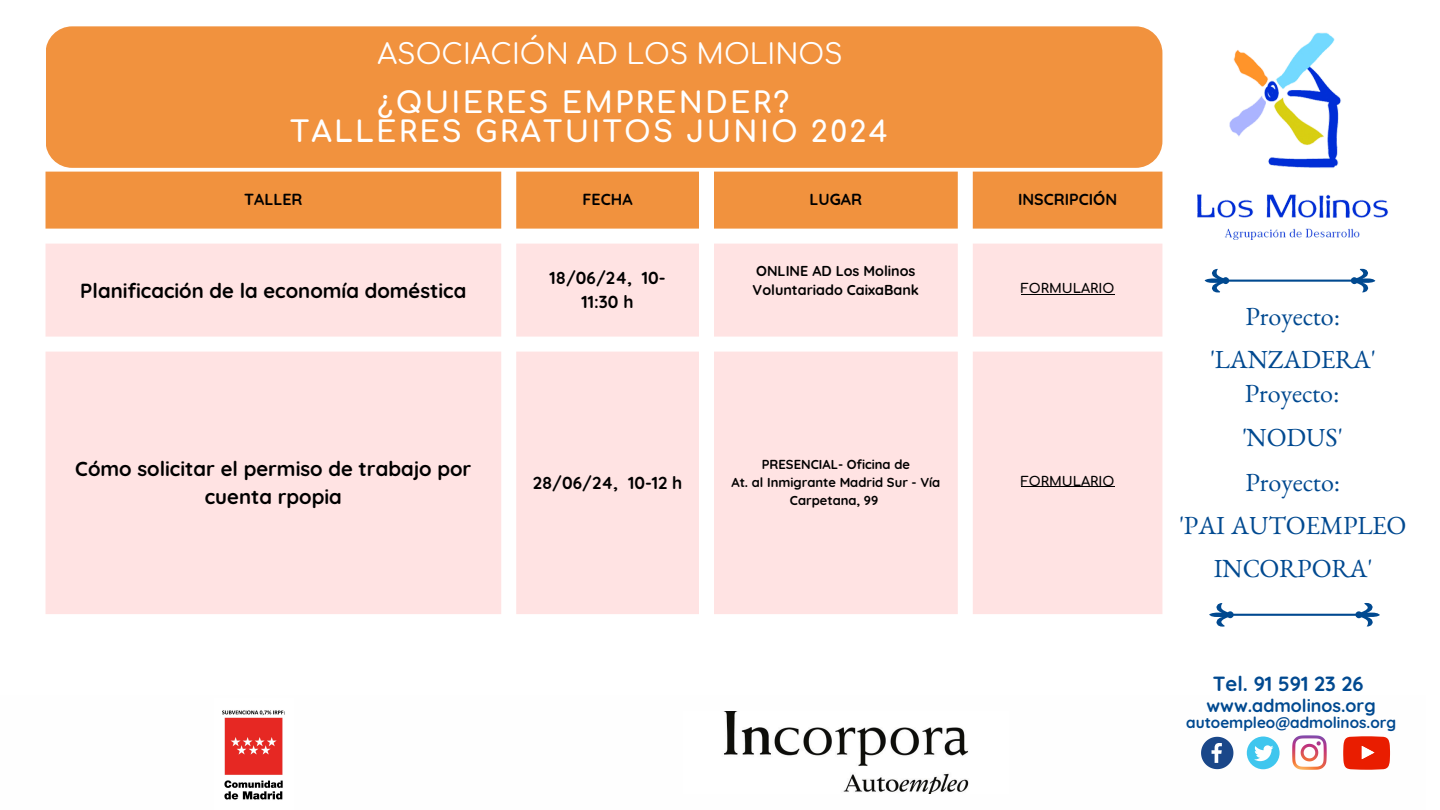
<style>
.page{position:relative;width:1440px;height:810px;background:#fff}
.page>*{position:absolute;margin:0;border:0;box-sizing:border-box;transform-origin:0 0}
.t1{font:700 29px/28.8px "Comfortaa";letter-spacing:.08em;color:#fff;text-align:center}
.t2{font:28px "Comfortaa";color:#fff}
.t3{font:26.1px/43.3px "Benne";color:#004990;text-align:center}
.t4{font:700 20.4px "Quicksand";color:#004990}
.t5{font:700 20.3px/27.8px "Quicksand";color:#000;text-align:center}
.t6{font:700 17.9px "Quicksand";color:#004990}
.t7{font:700 17.3px/24px "Quicksand";color:#000;text-align:center}
.t8{font:700 16px "Quicksand";color:#000}
.t9{font:700 15.3px "Quicksand";color:#004990}
.t10{font:700 14.3px "Quicksand";color:#000}
.t11{font:700 13px/18px "Quicksand";color:#000;text-align:center}
.t12{font:700 13px "Comfortaa";color:#000}
</style>
<div class="page">
<img style="left:1229px;top:32px;width:112px;height:136px">
<svg style="left:1205px;top:269px;width:170px;height:23px"></svg>
<svg style="left:1209px;top:603px;width:171px;height:24px"></svg>
<img style="left:1197px;top:194px;width:191px;height:45px">
<div style="left:46px;top:26px;width:1116px;height:142px;background:#f1923e;border-radius:27px"></div>
<svg style="left:1201px;top:737px;width:32px;height:32px"></svg>
<div style="left:1247px;top:737px;width:33px;height:32px;background:#3fc6ee;border-radius:50%"></div>
<svg style="left:1254px;top:745px;width:20px;height:16px"></svg>
<svg style="left:1343px;top:736px;width:47px;height:34px;background:#eb3a21"></svg>
<img style="left:723px;top:711px;width:246px;height:83px">
<svg style="left:1292px;top:735px;width:35px;height:35px"></svg>
<div style="left:46px;top:172px;width:1116px;height:57px;background:#f1923e"></div>
<svg style="left:46px;top:244px;width:1116px;height:370px;background:#fee5e5"></svg>
<hr style="left:1021px;top:294px;width:93px;height:1px;background:#000">
<hr style="left:1021px;top:487px;width:93px;height:1px;background:#000">
<img style="left:222px;top:710px;width:63px;height:90px">
<p class="t2" style="left:377px;top:39px;width:467px">ASOCIACIÓN AD LOS MOLINOS</p>
<h3 class="t1" style="left:290px;top:89px;width:599px">¿QUIERES EMPRENDER?<br>TALLERES GRATUITOS JUNIO 2024</h3>
<p class="t8" style="left:244px;top:189px;width:60px">TALLER</p>
<p class="t8" style="left:583px;top:189px;width:51px">FECHA</p>
<p class="t8" style="left:810px;top:189px;width:54px">LUGAR</p>
<p class="t8" style="left:1018px;top:189px;width:101px">INSCRIPCIÓN</p>
<p class="t5" style="left:80px;top:276px;width:388px">Planificación de la economía doméstica</p>
<p class="t7" style="left:550px;top:266px;width:118px">18/06/24, 10-<br>11:30 h</p>
<p class="t10" style="left:756px;top:262px;width:161px">ONLINE AD Los Molinos</p>
<p class="t10" style="left:753px;top:281px;width:168px">Voluntariado CaixaBank</p>
<p class="t12" style="left:1021px;top:282px;width:95px">FORMULARIO</p>
<p class="t5" style="left:75px;top:455px;width:398px">Cómo solicitar el permiso de trabajo por cuenta rpopia</p>
<p class="t7" style="left:533px;top:470px;width:151px">28/06/24, 10-12 h</p>
<p class="t11" style="left:762px;top:455px;width:150px">PRESENCIAL- Oficina de</p>
<p class="t11" style="left:731px;top:473px;width:211px">At. al Inmigrante Madrid Sur - Vía<br>Carpetana, 99</p>
<h3 class="t12" style="left:1021px;top:474px;width:95px">FORMULARIO</h3>
<p class="t3" style="left:1210px;top:300px;width:167px">Proyecto: 'LANZADERA'</p>
<p class="t3" style="left:1242px;top:377px;width:102px;text-align:left">Proyecto: 'NODUS'</p>
<p class="t3" style="left:1179px;top:466px;width:229px">Proyecto:<br>'PAI AUTOEMPLEO<br>INCORPORA'</p>
<h1 class="t4" style="left:1213px;top:670px;width:153px">Tel. 91 591 23 26</h1>
<p class="t6" style="left:1207px;top:694px;width:171px">www.admolinos.org</p>
<p class="t9" style="left:1186px;top:713px;width:211px">autoempleo@admolinos.org</p>
</div>
